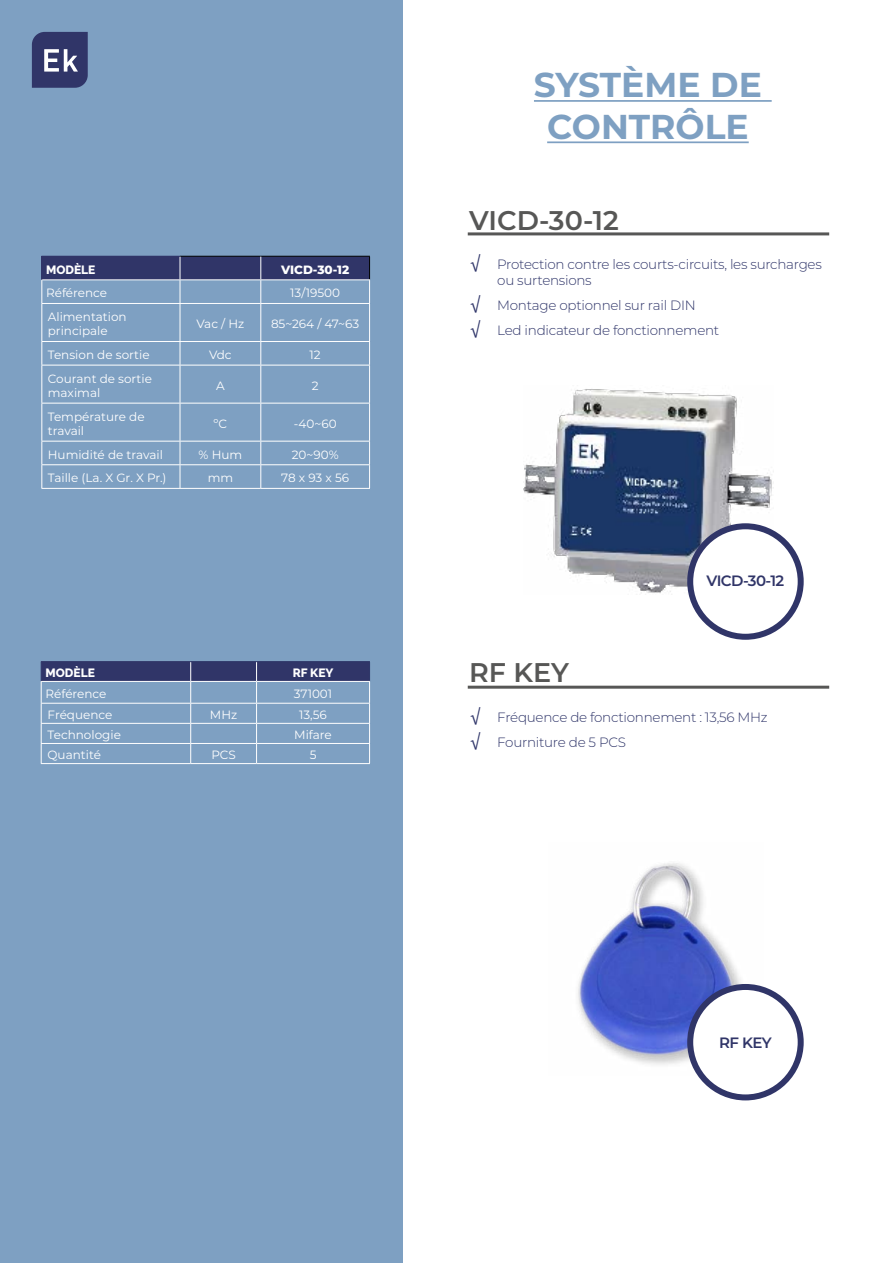
<style>
.page{position:relative;width:893px;height:1263px;background:#fff}
.page>*{position:absolute;margin:0;border:0;box-sizing:border-box;transform-origin:0 0}
.t1{font:700 34.5px/41.4px "Montserrat";color:#7ea0c2;text-align:center}
.t2{font:600 27px "Montserrat";color:#575756}
.t3{font:600 15px "Montserrat";letter-spacing:-.04em;color:#303568}
.t4{font:300 13.5px/24.8px "Montserrat";letter-spacing:-.02em;color:#2f3569}
.t5{font:12px/14.4px "Montserrat";color:#fff}
.t6{font:800 12px "Raleway";color:#fff}
.t7{font:800 12px "Montserrat";color:#fff}
.s1{font-family:"Helvetica Neue LT Std";font-weight:400;font-size:18px}
</style>
<div class="page">
<div style="left:0;top:0;width:402px;height:1263px;background:#7ea0c2"></div>
<svg style="left:32px;top:32px;width:56px;height:56px;background:#494e7b"></svg>
<hr style="left:468px;top:232px;width:361px;height:3px;background:#575756">
<hr style="left:468px;top:686px;width:361px;height:3px;background:#575756">
<img style="left:523px;top:389px;width:251px;height:206px">
<div style="left:690px;top:526px;width:111px;height:111px;background:#fff;border-radius:50%"></div>
<div style="left:687px;top:523px;width:117px;height:117px;border:6px solid #303568;border-radius:50%"></div>
<img style="left:578px;top:863px;width:185px;height:212px">
<div style="left:690px;top:987px;width:111px;height:110px;background:#fff;border-radius:50%"></div>
<div style="left:687px;top:984px;width:117px;height:116px;border:6px solid #303568;border-radius:50%"></div>
<hr style="left:534px;top:100px;width:238px;height:2px;background:#7ea0c2">
<hr style="left:547px;top:141px;width:202px;height:2px;background:#7ea0c2">
<div style="left:42px;top:256px;width:138px;height:24px;background:#303568"></div>
<hr style="left:41px;top:279px;width:139px;height:1px;background:#fff">
<hr style="left:41px;top:303px;width:139px;height:1px;background:#fff">
<svg style="left:180px;top:256px;width:190px;height:47px"></svg>
<hr style="left:41px;top:304px;width:1px;height:37px;background:#fff">
<hr style="left:180px;top:303px;width:81px;height:1px;background:#fff">
<hr style="left:180px;top:304px;width:1px;height:37px;background:#fff">
<hr style="left:261px;top:303px;width:109px;height:1px;background:#fff">
<hr style="left:260px;top:304px;width:1px;height:37px;background:#fff">
<hr style="left:369px;top:304px;width:1px;height:37px;background:#fff">
<hr style="left:41px;top:341px;width:139px;height:1px;background:#fff">
<svg style="left:41px;top:342px;width:1px;height:23px"></svg>
<hr style="left:180px;top:341px;width:81px;height:1px;background:#fff">
<svg style="left:180px;top:342px;width:1px;height:23px"></svg>
<hr style="left:261px;top:341px;width:109px;height:1px;background:#fff">
<svg style="left:260px;top:342px;width:1px;height:23px"></svg>
<svg style="left:369px;top:342px;width:1px;height:23px"></svg>
<hr style="left:41px;top:365px;width:139px;height:1px;background:#fff">
<hr style="left:41px;top:365px;width:1px;height:38px;background:#fff">
<hr style="left:180px;top:365px;width:81px;height:1px;background:#fff">
<hr style="left:180px;top:365px;width:1px;height:38px;background:#fff">
<hr style="left:261px;top:365px;width:109px;height:1px;background:#fff">
<hr style="left:260px;top:365px;width:1px;height:38px;background:#fff">
<hr style="left:369px;top:365px;width:1px;height:38px;background:#fff">
<hr style="left:41px;top:403px;width:139px;height:1px;background:#fff">
<hr style="left:41px;top:403px;width:1px;height:38px;background:#fff">
<hr style="left:180px;top:403px;width:81px;height:1px;background:#fff">
<hr style="left:180px;top:403px;width:1px;height:38px;background:#fff">
<hr style="left:261px;top:403px;width:109px;height:1px;background:#fff">
<hr style="left:260px;top:403px;width:1px;height:38px;background:#fff">
<hr style="left:369px;top:403px;width:1px;height:38px;background:#fff">
<hr style="left:41px;top:441px;width:139px;height:1px;background:#fff">
<hr style="left:180px;top:441px;width:81px;height:1px;background:#fff">
<hr style="left:261px;top:441px;width:109px;height:1px;background:#fff">
<hr style="left:41px;top:464px;width:139px;height:1px;background:#fff">
<svg style="left:41px;top:441px;width:1px;height:47px"></svg>
<hr style="left:180px;top:464px;width:81px;height:1px;background:#fff">
<svg style="left:180px;top:441px;width:1px;height:47px"></svg>
<hr style="left:261px;top:464px;width:109px;height:1px;background:#fff">
<svg style="left:260px;top:441px;width:1px;height:47px"></svg>
<svg style="left:369px;top:441px;width:1px;height:47px"></svg>
<hr style="left:41px;top:488px;width:139px;height:1px;background:#fff">
<hr style="left:180px;top:488px;width:81px;height:1px;background:#fff">
<hr style="left:261px;top:488px;width:109px;height:1px;background:#fff">
<hr style="left:41px;top:256px;width:139px;height:1px;background:#303568">
<svg style="left:41px;top:257px;width:1px;height:46px"></svg>
<hr style="left:191px;top:661px;width:66px;height:1px;background:#2d3568">
<hr style="left:257px;top:661px;width:113px;height:1px;background:#2d3568">
<hr style="left:41px;top:763px;width:150px;height:1px;background:#fff">
<hr style="left:191px;top:763px;width:66px;height:1px;background:#fff">
<hr style="left:257px;top:763px;width:113px;height:1px;background:#fff">
<hr style="left:41px;top:661px;width:150px;height:1px;background:#303568">
<svg style="left:41px;top:662px;width:329px;height:101px"></svg>
<p class="t6" style="left:46px;top:263px;width:51px">MODÈLE</p>
<p class="t7" style="left:281px;top:261px;width:70px">VICD-30-12</p>
<p class="t5" style="left:46px;top:286px;width:63px">Référence</p>
<p class="t5" style="left:290px;top:286px;width:51px">13/19500</p>
<p class="t5" style="left:48px;top:309px;width:80px">Alimentation principale</p>
<p class="t5" style="left:197px;top:316px;width:49px">Vac / Hz</p>
<p class="t5" style="left:271px;top:316px;width:90px">85~264 / 47~63</p>
<p class="t5" style="left:48px;top:347px;width:103px">Tension de sortie</p>
<p class="t5" style="left:209px;top:347px;width:24px">Vdc</p>
<p class="t5" style="left:310px;top:347px;width:13px">12</p>
<p class="t5" style="left:48px;top:371px;width:106px">Courant de sortie maximal</p>
<p class="t5" style="left:216px;top:378px;width:10px">A</p>
<p class="t5" style="left:312px;top:378px;width:8px">2</p>
<p class="t5" style="left:48px;top:409px;width:98px">Température de travail</p>
<p class="t5" style="left:214px;top:416px;width:15px">ºC</p>
<p class="t5" style="left:294px;top:416px;width:44px">-40~60</p>
<p class="t5" style="left:48px;top:447px;width:117px">Humidité de travail</p>
<p class="t5" style="left:199px;top:447px;width:45px">% Hum</p>
<p class="t5" style="left:292px;top:447px;width:48px">20~90%</p>
<p class="t5" style="left:48px;top:470px;width:120px">Taille (La. X Gr. X Pr.)</p>
<p class="t5" style="left:208px;top:470px;width:27px">mm</p>
<p class="t5" style="left:281px;top:470px;width:69px">78 x 93 x 56</p>
<p class="t6" style="left:45px;top:666px;width:51px">MODÈLE</p>
<p class="t6" style="left:293px;top:666px;width:42px">RF KEY</p>
<p class="t5" style="left:45px;top:686px;width:63px">Référence</p>
<p class="t5" style="left:294px;top:686px;width:40px">371001</p>
<p class="t5" style="left:48px;top:707px;width:66px">Fréquence</p>
<p class="t5" style="left:210px;top:707px;width:29px">MHz</p>
<p class="t5" style="left:299px;top:707px;width:29px">13,56</p>
<p class="t5" style="left:48px;top:727px;width:75px">Technologie</p>
<p class="t5" style="left:294px;top:727px;width:39px">Mifare</p>
<p class="t5" style="left:48px;top:747px;width:55px">Quantité</p>
<p class="t5" style="left:211px;top:747px;width:26px">PCS</p>
<p class="t5" style="left:310px;top:747px;width:8px">5</p>
<h1 class="t1" style="left:534px;top:63px;width:229px">SYSTÈME DE<br>CONTRÔLE</h1>
<h2 class="t2" style="left:469px;top:202px;width:151px">VICD-30-12</h2>
<p class="t4" style="left:497px;top:256px;width:326px;line-height:16.2px;text-indent:-27px"><span class="s1">√</span> Protection contre les courts-circuits, les surcharges ou surtensions</p>
<p class="t4" style="left:470px;top:292px;width:251px"><span class="s1">√</span> Montage optionnel sur rail DIN<br><span class="s1">√</span> Led indicateur de fonctionnement</p>
<h2 class="t2" style="left:469px;top:653px;width:101px">RF KEY</h2>
<p class="t3" style="left:707px;top:570px;width:79px">VICD-30-12</p>
<p class="t4" style="left:470px;top:704px;width:299px"><span class="s1">√</span> Fréquence de fonctionnement : 13,56 MHz <span class="s1">√</span> Fourniture de 5 PCS</p>
<p class="t3" style="left:719px;top:1032px;width:54px">RF KEY</p>
</div>
